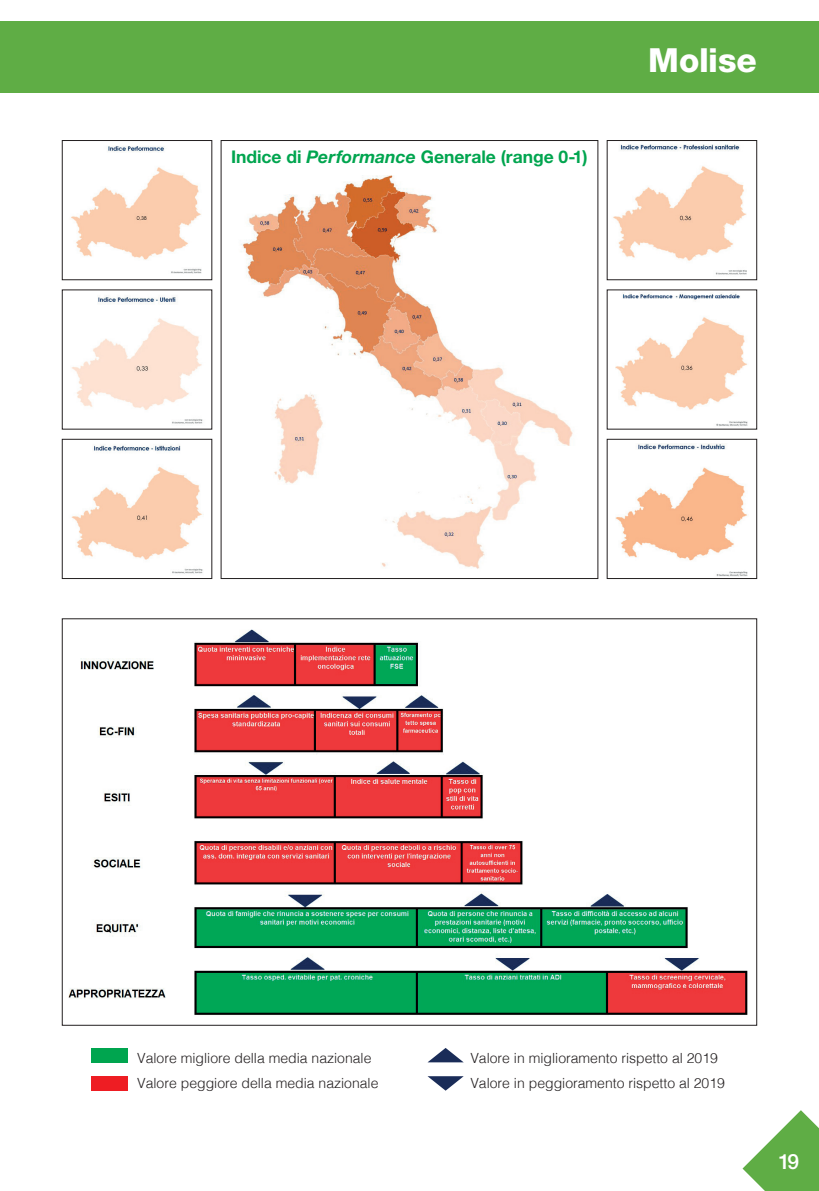
<style>
.page{position:relative;width:819px;height:1191px;background:#fff}
.page>*{position:absolute;margin:0;border:0;box-sizing:border-box;transform-origin:0 0}
.t1{font:800 33.25px "Helvetica Neue";color:#fff}
.t2{font:500 21px "Helvetica Neue";color:#fff}
.t3{font:700 17.5px "Helvetica Neue";color:#00a54f}
.t4{font:300 14px/24.5px "Helvetica";color:#231f20}
.s1{font-style:italic}
</style>
<div class="page">
<div style="left:0;top:21px;width:819px;height:72px;background:#5fad45"></div>
<svg style="left:742px;top:1110px;width:77px;height:81px"></svg>
<img style="left:241px;top:175px;width:332px;height:394px">
<img style="left:71px;top:445px;width:132px;height:129px">
<div style="left:62px;top:439px;width:150px;height:140px;border:1px solid #231f20"></div>
<img style="left:613px;top:144px;width:134px;height:131px">
<div style="left:607px;top:140px;width:149px;height:140px;border:1px solid #231f20"></div>
<img style="left:615px;top:294px;width:133px;height:132px">
<img style="left:71px;top:297px;width:132px;height:127px">
<img style="left:71px;top:146px;width:131px;height:128px">
<div style="left:62px;top:140px;width:150px;height:140px;border:1px solid #231f20"></div>
<img style="left:615px;top:444px;width:133px;height:133px">
<div style="left:607px;top:439px;width:149px;height:140px;border:1px solid #231f20"></div>
<img style="left:68px;top:629px;width:680px;height:386px">
<div style="left:91px;top:1048px;width:36px;height:14px;background:#00a54f"></div>
<svg style="left:428px;top:1048px;width:35px;height:14px"></svg>
<svg style="left:427px;top:1076px;width:36px;height:14px"></svg>
<div style="left:91px;top:1076px;width:36px;height:14px;background:#ee1d23"></div>
<p class="t3" style="left:231px;top:145px;width:358px">Indice di <span class="s1">Performance</span> Generale (range 0-1)</p>
<h1 class="t1" style="left:648px;top:40px;width:110px">Molise</h1>
<p class="t4" style="left:137px;top:1045px;width:243px">Valore migliore della media nazionale<br>Valore peggiore della media nazionale</p>
<p class="t4" style="left:470px;top:1045px;width:256px">Valore in miglioramento rispetto al 2019<br>Valore in peggioramento rispetto al 2019</p>
<h2 class="t2" style="left:778px;top:1148px;width:22px">19</h2>
</div>
